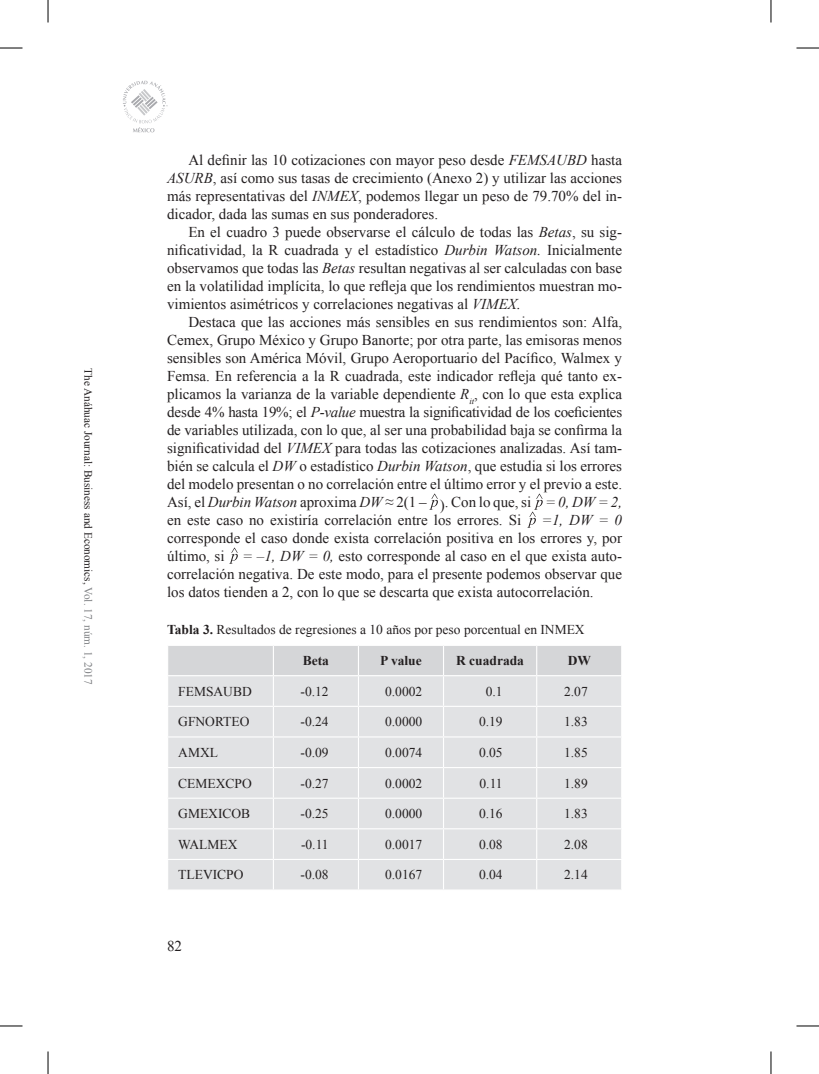
<style>
.page{position:relative;width:819px;height:1074px;background:#fff}
.page>*{position:absolute;margin:0;border:0;box-sizing:border-box;transform-origin:0 0}
.par{font:15px/18px "Times New Roman";color:#231f20;text-align:justify}
.tab-par-dcha{font:13.5px "Times New Roman";color:#231f20}
.img-tit{font:13.5px "Times New Roman";color:#231f20}
.tab-par{font:13.5px "Times New Roman";color:#231f20}
.tab-tit{font:700 13.5px "Times New Roman";color:#231f20}
.t1{font:11.25px "Times New Roman";color:#231f20}
.s1{color:#808285}
.s2{font-style:italic}
.s3{font-weight:700}
</style>
<div class="page">
<svg style="left:123px;top:81px;width:45px;height:51px"></svg>
<svg style="left:429px;top:494px;width:9px;height:16px"></svg>
<svg style="left:527px;top:494px;width:16px;height:34px"></svg>
<svg style="left:229px;top:548px;width:9px;height:16px"></svg>
<div style="left:168px;top:676px;width:453px;height:213px;background:#e1e2e4"></div>
<hr style="left:273px;top:676px;width:1px;height:30px;background:#fff">
<hr style="left:358px;top:676px;width:1px;height:30px;background:#fff">
<hr style="left:443px;top:676px;width:1px;height:30px;background:#fff">
<hr style="left:536px;top:676px;width:1px;height:30px;background:#fff">
<hr style="left:167px;top:706px;width:106px;height:1px;background:#fff">
<hr style="left:273px;top:706px;width:85px;height:1px;background:#fff">
<hr style="left:358px;top:706px;width:85px;height:1px;background:#fff">
<hr style="left:443px;top:706px;width:94px;height:1px;background:#fff">
<hr style="left:537px;top:706px;width:85px;height:1px;background:#fff">
<hr style="left:167px;top:736px;width:106px;height:2px;background:#fff">
<hr style="left:273px;top:736px;width:85px;height:2px;background:#fff">
<svg style="left:273px;top:707px;width:1px;height:60px"></svg>
<hr style="left:358px;top:736px;width:85px;height:2px;background:#fff">
<svg style="left:358px;top:707px;width:1px;height:60px"></svg>
<hr style="left:443px;top:736px;width:94px;height:2px;background:#fff">
<svg style="left:443px;top:707px;width:1px;height:60px"></svg>
<hr style="left:537px;top:736px;width:85px;height:2px;background:#fff">
<svg style="left:536px;top:707px;width:1px;height:60px"></svg>
<hr style="left:167px;top:767px;width:106px;height:1px;background:#fff">
<hr style="left:273px;top:767px;width:85px;height:1px;background:#fff">
<hr style="left:273px;top:768px;width:1px;height:30px;background:#fff">
<hr style="left:358px;top:767px;width:85px;height:1px;background:#fff">
<hr style="left:358px;top:768px;width:1px;height:30px;background:#fff">
<hr style="left:443px;top:767px;width:94px;height:1px;background:#fff">
<hr style="left:443px;top:768px;width:1px;height:30px;background:#fff">
<hr style="left:537px;top:767px;width:85px;height:1px;background:#fff">
<hr style="left:536px;top:768px;width:1px;height:30px;background:#fff">
<hr style="left:167px;top:798px;width:106px;height:1px;background:#fff">
<hr style="left:273px;top:798px;width:85px;height:1px;background:#fff">
<svg style="left:273px;top:799px;width:1px;height:29px"></svg>
<hr style="left:358px;top:798px;width:85px;height:1px;background:#fff">
<svg style="left:358px;top:799px;width:1px;height:29px"></svg>
<hr style="left:443px;top:798px;width:94px;height:1px;background:#fff">
<svg style="left:443px;top:799px;width:1px;height:29px"></svg>
<hr style="left:537px;top:798px;width:85px;height:1px;background:#fff">
<svg style="left:536px;top:799px;width:1px;height:29px"></svg>
<hr style="left:167px;top:828px;width:106px;height:1px;background:#fff">
<hr style="left:273px;top:828px;width:85px;height:1px;background:#fff">
<hr style="left:273px;top:829px;width:1px;height:30px;background:#fff">
<hr style="left:358px;top:828px;width:85px;height:1px;background:#fff">
<hr style="left:358px;top:829px;width:1px;height:30px;background:#fff">
<hr style="left:443px;top:828px;width:94px;height:1px;background:#fff">
<hr style="left:443px;top:829px;width:1px;height:30px;background:#fff">
<hr style="left:537px;top:828px;width:85px;height:1px;background:#fff">
<hr style="left:536px;top:829px;width:1px;height:30px;background:#fff">
<hr style="left:167px;top:859px;width:106px;height:1px;background:#fff">
<hr style="left:273px;top:859px;width:85px;height:1px;background:#fff">
<svg style="left:273px;top:860px;width:1px;height:29px"></svg>
<hr style="left:358px;top:859px;width:85px;height:1px;background:#fff">
<svg style="left:358px;top:860px;width:1px;height:29px"></svg>
<hr style="left:443px;top:859px;width:94px;height:1px;background:#fff">
<svg style="left:443px;top:860px;width:1px;height:29px"></svg>
<hr style="left:537px;top:859px;width:85px;height:1px;background:#fff">
<svg style="left:536px;top:860px;width:1px;height:29px"></svg>
<div style="left:168px;top:646px;width:453px;height:29px;background:#d5d6d8"></div>
<svg style="left:0;top:48px;width:22px;height:1px"></svg>
<svg style="left:796px;top:48px;width:23px;height:1px"></svg>
<svg style="left:0;top:1026px;width:22px;height:1px"></svg>
<svg style="left:796px;top:1026px;width:23px;height:1px"></svg>
<svg style="left:48px;top:0;width:1px;height:22px"></svg>
<svg style="left:48px;top:1051px;width:1px;height:23px"></svg>
<svg style="left:771px;top:0;width:1px;height:22px"></svg>
<svg style="left:771px;top:1051px;width:1px;height:23px"></svg>
<p class="t1" style="left:96px;top:368px;width:318px;rotate:90deg">The Anáhuac Journal: Business and Economics, <span class="s1">Vol. 17, núm. 1, 2017</span></p>
<p class="par" style="left:167px;top:150px;width:456px;text-indent:21px">Al definir las 10 cotizaciones con mayor peso desde <span class="s2">FEMSAUBD</span> hasta <span class="s2">ASURB</span>, así como sus tasas de crecimiento (Anexo 2) y utilizar las acciones más representativas del <span class="s2">INMEX</span>, podemos llegar un peso de 79.70% del in&shy;dicador, dada las sumas en sus ponderadores.</p>
<p class="par" style="left:167px;top:222px;width:456px;text-indent:21px">En el cuadro 3 puede observarse el cálculo de todas las <span class="s2">Betas</span>, su sig&shy;nificatividad, la R cuadrada y el estadístico <span class="s2">Durbin Watson.</span> Inicialmente observamos que todas las <span class="s2">Betas</span> resultan negativas al ser calculadas con base en la volatilidad implícita, lo que refleja que los rendimientos muestran mo&shy;vimientos asimétricos y correlaciones negativas al <span class="s2">VIMEX.</span></p>
<p class="par" style="left:167px;top:312px;width:457px;text-indent:21px">Destaca que las acciones más sensibles en sus rendimientos son: Alfa, Cemex, Grupo México y Grupo Banorte; por otra parte, las emisoras menos sensibles son América Móvil, Grupo Aeroportuario del Pacífico, Walmex y Femsa. En referencia a la R cuadrada, este indicador refleja qué tanto ex&shy;plicamos la varianza de la variable dependiente <span class="s2">R</span><sub>it</sub>, con lo que esta explica desde 4% hasta 19%; el <span class="s2">P-value</span> muestra la significatividad de los coeficientes de variables utilizada, con lo que, al ser una probabilidad baja se confirma la significatividad del <span class="s2">VIMEX</span> para todas las cotizaciones analizadas. Así tam&shy;bién se calcula el <span class="s2">DW</span> o estadístico <span class="s2">Durbin Watson</span>, que estudia si los errores del modelo presentan o no correlación entre el último error y el previo a este.<br>Así, el <span class="s2">Durbin Watson</span> aproxima <span class="s2">DW</span> ≈ 2(1 – ). Con lo que, si <span class="s2">= 0, DW = 2, </span>en este caso no existiría correlación entre los errores. Si</p>
<p class="par" style="left:167px;top:510px;width:456px;text-indent:375px"><span class="s2">=1, DW = 0 </span>corresponde el caso donde exista correlación positiva en los errores y, por último, si <span class="s2">= –1, DW = 0,</span> esto corresponde al caso en el que exista auto&shy;correlación negativa. De este modo, para el presente podemos observar que los datos tienden a 2, con lo que se descarta que exista autocorrelación.</p>
<p class="img-tit" style="left:167px;top:621px;width:419px"><span class="s3">Tabla 3.</span> Resultados de regresiones a 10 años por peso porcentual en INMEX</p>
<p class="tab-tit" style="left:303px;top:651px;width:28px">Beta</p>
<p class="tab-tit" style="left:380px;top:651px;width:43px">P value</p>
<p class="tab-tit" style="left:456px;top:651px;width:69px">R cuadrada</p>
<p class="tab-tit" style="left:568px;top:651px;width:25px">DW</p>
<p class="tab-par" style="left:178px;top:682px;width:75px">FEMSAUBD</p>
<p class="tab-par-dcha" style="left:301px;top:682px;width:30px">-0.12</p>
<p class="tab-par-dcha" style="left:385px;top:682px;width:39px">0.0002</p>
<p class="tab-par-dcha" style="left:486px;top:682px;width:18px">0.1</p>
<p class="tab-par-dcha" style="left:564px;top:682px;width:25px">2.07</p>
<p class="tab-par" style="left:178px;top:713px;width:73px">GFNORTEO</p>
<p class="tab-par-dcha" style="left:301px;top:713px;width:30px">-0.24</p>
<p class="tab-par-dcha" style="left:385px;top:713px;width:39px">0.0000</p>
<p class="tab-par-dcha" style="left:479px;top:713px;width:25px">0.19</p>
<p class="tab-par-dcha" style="left:564px;top:713px;width:25px">1.83</p>
<p class="tab-par" style="left:178px;top:743px;width:41px">AMXL</p>
<p class="tab-par-dcha" style="left:301px;top:743px;width:30px">-0.09</p>
<p class="tab-par-dcha" style="left:385px;top:743px;width:39px">0.0074</p>
<p class="tab-par-dcha" style="left:479px;top:743px;width:25px">0.05</p>
<p class="tab-par-dcha" style="left:564px;top:743px;width:25px">1.85</p>
<p class="tab-par" style="left:178px;top:774px;width:75px">CEMEXCPO</p>
<p class="tab-par-dcha" style="left:301px;top:774px;width:30px">-0.27</p>
<p class="tab-par-dcha" style="left:385px;top:774px;width:39px">0.0002</p>
<p class="tab-par-dcha" style="left:479px;top:774px;width:25px">0.11</p>
<p class="tab-par-dcha" style="left:564px;top:774px;width:25px">1.89</p>
<p class="tab-par" style="left:178px;top:805px;width:73px">GMEXICOB</p>
<p class="tab-par-dcha" style="left:301px;top:805px;width:30px">-0.25</p>
<p class="tab-par-dcha" style="left:385px;top:805px;width:39px">0.0000</p>
<p class="tab-par-dcha" style="left:479px;top:805px;width:25px">0.16</p>
<p class="tab-par-dcha" style="left:564px;top:805px;width:25px">1.83</p>
<p class="tab-par" style="left:178px;top:835px;width:61px">WALMEX</p>
<p class="tab-par-dcha" style="left:301px;top:835px;width:29px">-0.11</p>
<p class="tab-par-dcha" style="left:385px;top:835px;width:39px">0.0017</p>
<p class="tab-par-dcha" style="left:479px;top:835px;width:25px">0.08</p>
<p class="tab-par-dcha" style="left:564px;top:835px;width:25px">2.08</p>
<p class="tab-par" style="left:178px;top:866px;width:67px">TLEVICPO</p>
<p class="tab-par-dcha" style="left:301px;top:866px;width:30px">-0.08</p>
<p class="tab-par-dcha" style="left:385px;top:866px;width:39px">0.0167</p>
<p class="tab-par-dcha" style="left:479px;top:866px;width:25px">0.04</p>
<p class="tab-par-dcha" style="left:564px;top:866px;width:25px">2.14</p>
<p class="par" style="left:167px;top:937px;width:16px">82</p>
</div>
